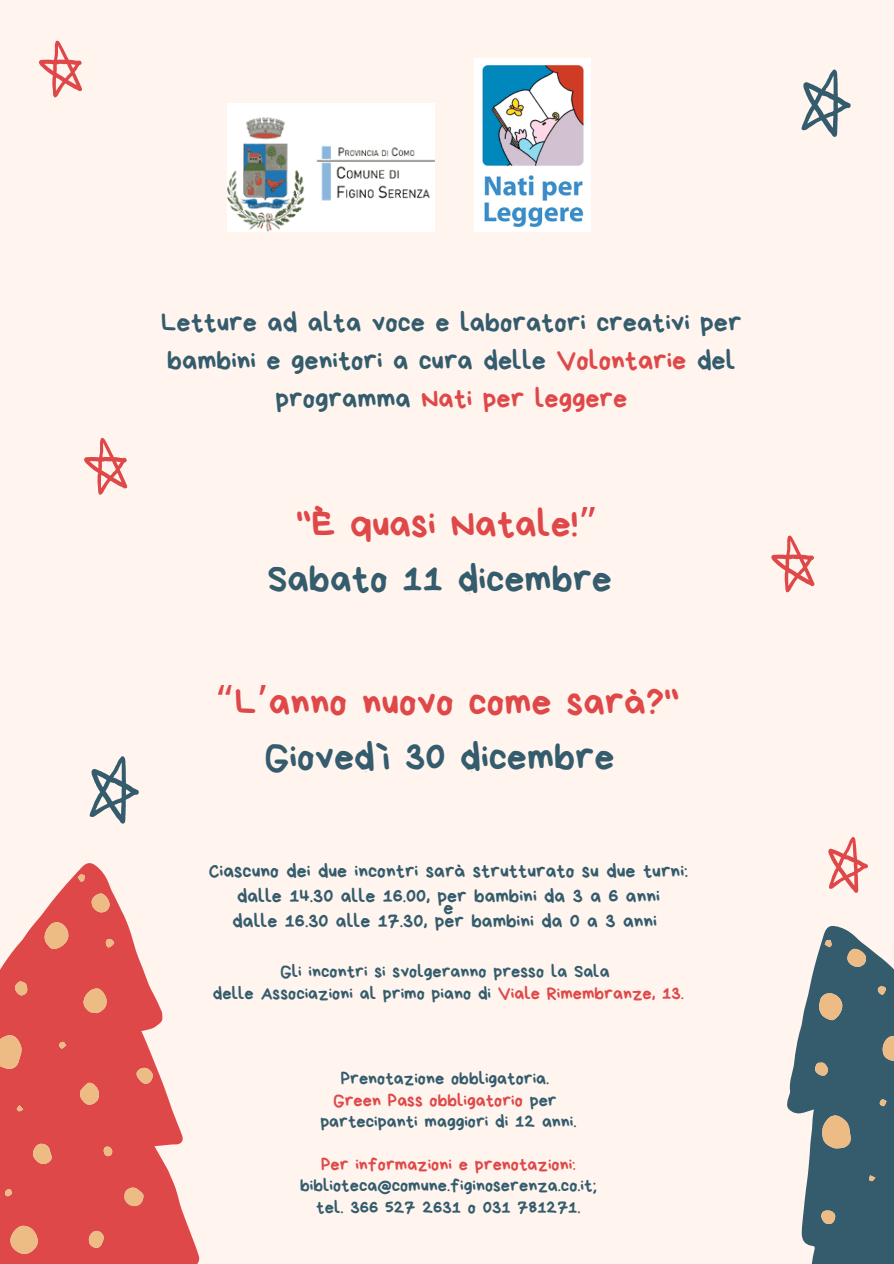
<style>
.page{position:relative;width:894px;height:1264px;background:#fff}
.page>*{position:absolute;margin:0;border:0;box-sizing:border-box;transform-origin:0 0}
.t1{font:39.75px "Bryndan Write";color:#df4849}
.t2{font:39.75px "Bryndan Write";color:#345c6d}
.t3{font:28.05px/38.2px "Bryndan Write";color:#345c6d;text-align:center}
.t4{font:19.8px "Bryndan Write";color:#345c6d}
.t5{font:18.3px "Bryndan Write";color:#345c6d}
.t6{font:18.3px "Bryndan Write";color:#df4849}
.s1{color:#df4849}
.s2{font-family:"Noto Sans Gurmukhi"}
.s3{color:#345c6d}
</style>
<div class="page">
<div style="left:0;top:0;width:893px;height:1263px;background:#fff5ee"></div>
<svg style="left:0;top:863px;width:200px;height:400px;fill:#df4849"></svg>
<svg style="left:787px;top:925px;width:106px;height:338px;fill:#345c6d"></svg>
<svg style="left:89px;top:756px;width:50px;height:67px"></svg>
<svg style="left:828px;top:837px;width:40px;height:56px"></svg>
<img style="left:474px;top:58px;width:116px;height:174px">
<svg style="left:84px;top:438px;width:44px;height:57px"></svg>
<img style="left:227px;top:103px;width:207px;height:129px">
<svg style="left:39px;top:40px;width:43px;height:58px"></svg>
<svg style="left:801px;top:69px;width:49px;height:68px"></svg>
<svg style="left:771px;top:535px;width:44px;height:58px"></svg>
<p class="t3" style="left:161px;top:303px;width:582px">Letture ad alta voce e laboratori creativi per bambini e genitori a cura delle <span class="s1">Volontarie</span> del programma <span class="s1">Nati per leggere</span></p>
<p class="t1" style="left:296px;top:504px;width:303px">"È quasi Natale!<span class="s2">”</span></p>
<p class="t2" style="left:267px;top:559px;width:346px">Sabato 11 dicembre</p>
<p class="t1" style="left:215px;top:682px;width:466px"><span class="s2">“</span>L<span class="s2">’</span>anno nuovo come sarà?"</p>
<p class="t2" style="left:265px;top:737px;width:351px">Giovedì 30 dicembre</p>
<p class="t4" style="left:209px;top:861px;width:481px">Ciascuno dei due incontri sarà strutturato su due turni:</p>
<p class="t4" style="left:237px;top:886px;width:424px">dalle 14.30 alle 16.00, per bambini da 3 a 6 anni</p>
<p class="t4" style="left:443px;top:898px;width:12px">e</p>
<p class="t4" style="left:232px;top:910px;width:426px">dalle 16.30 alle 17.30, per bambini da 0 a 3 anni</p>
<p class="t5" style="left:280px;top:962px;width:330px">Gli incontri si svolgeranno presso la Sala</p>
<p class="t5" style="left:213px;top:984px;width:472px">delle Associazioni al primo piano di <span class="s1">Viale Rimembranze, 13.</span></p>
<p class="t5" style="left:341px;top:1069px;width:210px">Prenotazione obbligatoria.</p>
<p class="t6" style="left:333px;top:1091px;width:225px">Green Pass obbligatorio <span class="s3">per</span></p>
<p class="t5" style="left:320px;top:1112px;width:258px">partecipanti maggiori di 12 anni.</p>
<p class="t6" style="left:321px;top:1155px;width:256px">Per informazioni e prenotazioni:</p>
<p class="t5" style="left:300px;top:1176px;width:298px">biblioteca@comune.figinoserenza.co.it;</p>
<p class="t5" style="left:316px;top:1198px;width:266px">tel. 366 527 2631 o 031 781271.</p>
</div>
